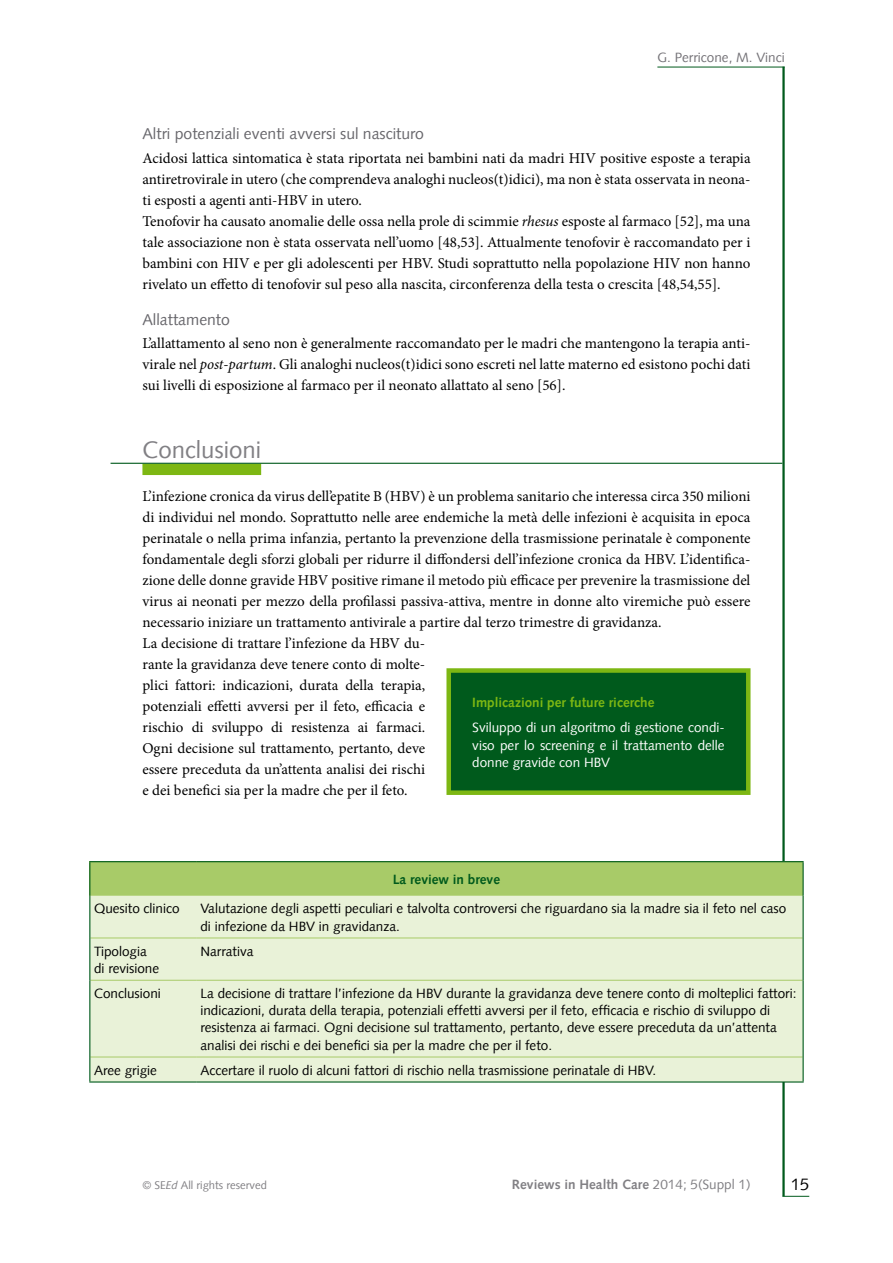
<style>
.page{position:relative;width:893px;height:1263px;background:#fff}
.page>*{position:absolute;margin:0;border:0;box-sizing:border-box;transform-origin:0 0}
.sottotitolo_1{font:24px "Syntax LT";color:#818084}
.t1{font:16.5px "Syntax LT";color:#000}
.sottotitolo_3{font:15.75px "Syntax LT";color:#68676c}
.testo{font:15px/21px "Minion Pro";color:#000;text-align:justify}
.t2{font:13.5px/17.2px "Syntax LT";color:#000}
.t3{font:13.5px/25.8px "Syntax LT";color:#fff}
.t4{font:700 13.5px "Syntax LT";color:#818084}
.t5{font:13.5px "Syntax LT";color:#757378}
.t6{font:700 13.5px "Syntax LT";color:#005a1c}
.t7{font:11.25px "Syntax LT";color:#818084}
.s1{font-style:italic}
.s2{font-weight:700;color:#7db713}
.s3{font-weight:400}
</style>
<div class="page">
<svg style="left:782px;top:1196px;width:27px;height:1px"></svg>
<hr style="left:782px;top:67px;width:3px;height:1129px;background:#005a1c">
<hr style="left:657px;top:67px;width:128px;height:1px;background:#005a1c">
<div style="left:142px;top:464px;width:119px;height:11px;background:#7db713"></div>
<hr style="left:111px;top:463px;width:671px;height:1px;background:#005a1c">
<div style="left:449px;top:670px;width:299px;height:123px;background:#005a1c"></div>
<div style="left:446px;top:668px;width:304px;height:127px;border:4px solid #7db713"></div>
<div style="left:90px;top:862px;width:713px;height:34px;background:#a8cb68"></div>
<div style="left:90px;top:896px;width:712px;height:185px;background:#e9f2d8"></div>
<hr style="left:90px;top:938px;width:106px;height:1px;background:#a8cb68">
<hr style="left:196px;top:938px;width:606px;height:1px;background:#a8cb68">
<hr style="left:90px;top:980px;width:106px;height:1px;background:#a8cb68">
<hr style="left:196px;top:980px;width:606px;height:1px;background:#a8cb68">
<hr style="left:90px;top:1057px;width:106px;height:1px;background:#a8cb68">
<hr style="left:196px;top:1057px;width:606px;height:1px;background:#a8cb68">
<hr style="left:89px;top:861px;width:107px;height:1px;background:#005a1c">
<hr style="left:196px;top:861px;width:608px;height:1px;background:#005a1c">
<hr style="left:89px;top:1081px;width:107px;height:1px;background:#005a1c">
<hr style="left:196px;top:1081px;width:608px;height:1px;background:#005a1c">
<hr style="left:89px;top:862px;width:1px;height:34px;background:#005a1c">
<hr style="left:89px;top:896px;width:1px;height:42px;background:#005a1c">
<hr style="left:89px;top:938px;width:1px;height:42px;background:#005a1c">
<hr style="left:89px;top:980px;width:1px;height:77px;background:#005a1c">
<svg style="left:89px;top:1057px;width:1px;height:24px"></svg>
<hr style="left:802px;top:862px;width:2px;height:34px;background:#005a1c">
<hr style="left:802px;top:896px;width:2px;height:42px;background:#005a1c">
<hr style="left:802px;top:938px;width:2px;height:42px;background:#005a1c">
<hr style="left:802px;top:980px;width:2px;height:77px;background:#005a1c">
<hr style="left:802px;top:1057px;width:2px;height:24px;background:#005a1c">
<p class="t5" style="left:657px;top:50px;width:129px">G. Perricone, M. Vinci</p>
<p class="sottotitolo_3" style="left:142px;top:125px;width:283px">Altri potenziali eventi avversi sul nascituro</p>
<p class="testo" style="left:142px;top:147px;width:610px">Acidosi lattica sintomatica è stata riportata nei bambini nati da madri HIV positive esposte a terapia antiretrovirale in utero (che comprendeva analoghi nucleos(t)idici), ma non è stata osservata in neona‑ ti esposti a agenti anti-HBV in utero.</p>
<p class="testo" style="left:142px;top:210px;width:610px">Tenofovir ha causato anomalie delle ossa nella prole di scimmie <span class="s1">rhesus</span> esposte al farmaco [52], ma una tale associazione non è stata osservata nell’uomo [48,53]. Attualmente tenofovir è raccomandato per i bambini con HIV e per gli adolescenti per HBV. Studi soprattutto nella popolazione HIV non hanno rivelato un effetto di tenofovir sul peso alla nascita, circonferenza della testa o crescita [48,54,55].</p>
<p class="sottotitolo_3" style="left:142px;top:310px;width:89px">Allattamento</p>
<p class="testo" style="left:142px;top:333px;width:610px">L’allattamento al seno non è generalmente raccomandato per le madri che mantengono la terapia anti‑ virale nel <span class="s1">post-partum</span>. Gli analoghi nucleos(t)idici sono escreti nel latte materno ed esistono pochi dati sui livelli di esposizione al farmaco per il neonato allattato al seno [56].</p>
<p class="sottotitolo_1" style="left:142px;top:436px;width:120px">Conclusioni</p>
<p class="testo" style="left:142px;top:485px;width:610px">L’infezione cronica da virus dell’epatite B (HBV) è un problema sanitario che interessa circa 350 milioni di individui nel mondo. Soprattutto nelle aree endemiche la metà delle infezioni è acquisita in epoca perinatale o nella prima infanzia, pertanto la prevenzione della trasmissione perinatale è componente fondamentale degli sforzi globali per ridurre il diffondersi dell’infezione cronica da HBV. L’identifica‑ zione delle donne gravide HBV positive rimane il metodo più efficace per prevenire la trasmissione del virus ai neonati per mezzo della profilassi passiva-attiva, mentre in donne alto viremiche può essere necessario iniziare un trattamento antivirale a partire dal terzo trimestre di gravidanza.</p>
<p class="testo" style="left:142px;top:632px;width:284px">La decisione di trattare l’infezione da HBV du‑ rante la gravidanza deve tenere conto di molte‑ plici fattori: indicazioni, durata della terapia, potenziali effetti avversi per il feto, efficacia e rischio di sviluppo di resistenza ai farmaci.<br>Ogni decisione sul trattamento, pertanto, deve essere preceduta da un’attenta analisi dei rischi e dei benefici sia per la madre che per il feto.</p>
<p class="t3" style="left:472px;top:689px;width:254px"><span class="s2">Implicazioni per future ricerche<br></span>Sviluppo di un algoritmo di gestione condi-</p>
<p class="t3" style="left:472px;top:736px;width:254px;line-height:17.2px">viso per lo screening e il trattamento delle donne gravide con HBV</p>
<p class="t6" style="left:393px;top:871px;width:109px">La review in breve</p>
<p class="t2" style="left:94px;top:900px;width:87px">Quesito clinico</p>
<p class="t2" style="left:200px;top:900px;width:587px">Valutazione degli aspetti peculiari e talvolta controversi che riguardano sia la madre sia il feto nel caso di infezione da HBV in gravidanza.</p>
<p class="t2" style="left:94px;top:942px;width:67px">Tipologia di revisione</p>
<p class="t2" style="left:200px;top:942px;width:55px">Narrativa</p>
<p class="t2" style="left:94px;top:984px;width:68px">Conclusioni</p>
<p class="t2" style="left:200px;top:984px;width:598px">La decisione di trattare l’infezione da HBV durante la gravidanza deve tenere conto di molteplici fattori: indicazioni, durata della terapia, potenziali effetti avversi per il feto, efficacia e rischio di sviluppo di resistenza ai farmaci. Ogni decisione sul trattamento, pertanto, deve essere preceduta da un’attenta analisi dei rischi e dei benefici sia per la madre che per il feto.</p>
<p class="t2" style="left:94px;top:1061px;width:64px">Aree grigie</p>
<p class="t2" style="left:200px;top:1061px;width:457px">Accertare il ruolo di alcuni fattori di rischio nella trasmissione perinatale di HBV.</p>
<p class="t7" style="left:142px;top:1178px;width:126px">© SE<span class="s1">Ed</span> All rights reserved</p>
<p class="t4" style="left:512px;top:1176px;width:240px">Reviews in Health Care <span class="s3">2014; 5(Suppl 1)</span></p>
<p class="t1" style="left:791px;top:1174px;width:20px">15</p>
</div>
